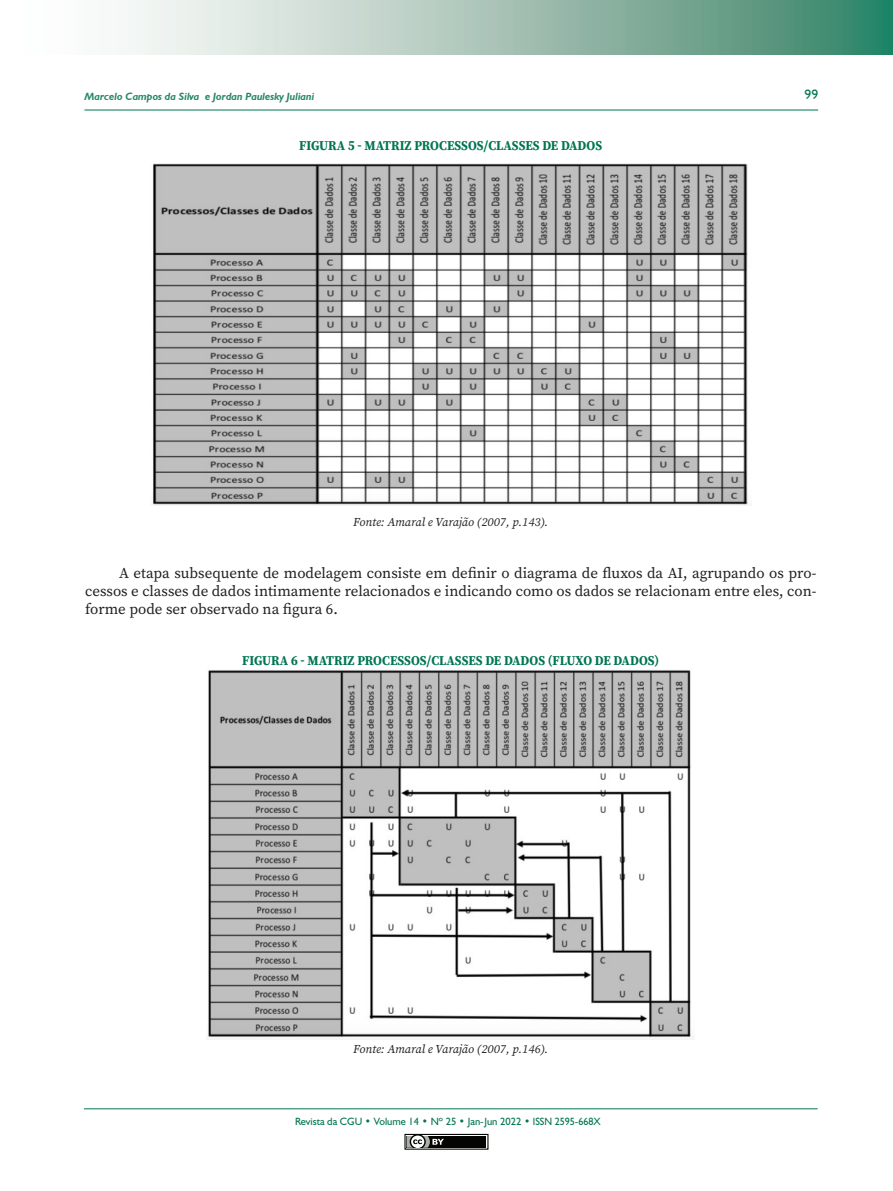
<style>
.page{position:relative;width:893px;height:1191px;background:#fff}
.page>*{position:absolute;margin:0;border:0;box-sizing:border-box;transform-origin:0 0}
.TEXTO_CORRENTE{font:15px/18px "Source Serif Variable";color:#231f20;text-align:justify}
.TITULO_TABELA_E_GRAF{font:13.5px "Source Serif Variable";color:#007552;scale:.93 1}
.t1{font:13.5px "Humanist 521 BT";color:#007552}
.FONTE_DE_DADOS_TABEL{font:italic 12px "Source Serif Variable";color:#231f20}
.t2{font:10.5px "Humanist 521 BT";color:#007552}
.t3{font:italic 700 10.5px "Humanist 521 BT";color:#28876a}
</style>
<div class="page">
<svg style="left:117px;top:0;width:776px;height:54px;background:#9ec0b2"></svg>
<hr style="left:84px;top:110px;width:734px;height:1px;background:#007552">
<hr style="left:84px;top:1108px;width:734px;height:1px;background:#007552">
<div style="left:404px;top:1133px;width:84px;height:16px;border:1px solid #040503"></div>
<div style="left:407px;top:1135px;width:79px;height:12px;background:#040503"></div>
<svg style="left:404px;top:1133px;width:40px;height:17px"></svg>
<img style="left:152px;top:164px;width:596px;height:341px">
<img style="left:208px;top:670px;width:485px;height:369px">
<p class="t3" style="left:84px;top:90px;width:231px">Marcelo Campos da Silva e Jordan Paulesky Juliani</p>
<p class="t1" style="left:804px;top:86px;width:15px">99</p>
<p class="TITULO_TABELA_E_GRAF" style="left:299px;top:136px;width:327px">FIGURA 5 - MATRIZ PROCESSOS/CLASSES DE DADOS</p>
<p class="FONTE_DE_DADOS_TABEL" style="left:353px;top:514px;width:197px">Fonte: Amaral e Varajão (2007, p.143).</p>
<p class="TEXTO_CORRENTE" style="left:85px;top:564px;width:733px;text-indent:34px">A etapa subsequente de modelagem consiste em definir o diagrama de fluxos da AI, agrupando os pro&shy;cessos e classes de dados intimamente relacionados e indicando como os dados se relacionam entre eles, con&shy;forme pode ser observado na figura 6.</p>
<p class="TITULO_TABELA_E_GRAF" style="left:242px;top:651px;width:450px">FIGURA 6 - MATRIZ PROCESSOS/CLASSES DE DADOS (FLUXO DE DADOS)</p>
<p class="FONTE_DE_DADOS_TABEL" style="left:353px;top:1041px;width:197px">Fonte: Amaral e Varajão (2007, p.146).</p>
<p class="t2" style="left:295px;top:1115px;width:307px">Revista da CGU • Volume 14 • Nº 25 • Jan-Jun 2022 • ISSN 2595-668X</p>
</div>
